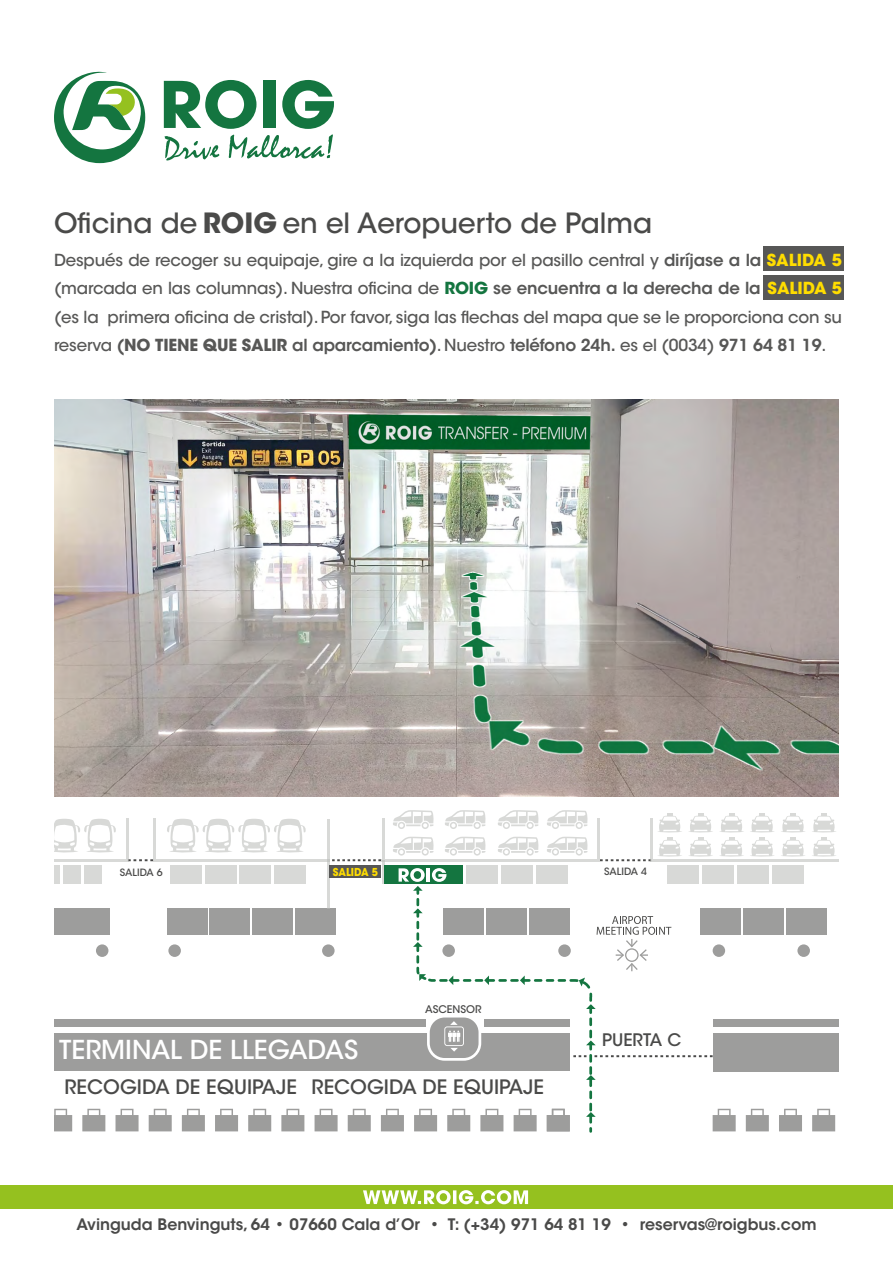
<style>
.page{position:relative;width:893px;height:1263px;background:#fff}
.page>*{position:absolute;margin:0;border:0;box-sizing:border-box;transform-origin:0 0}
.t1{font:500 27.75px "ITC Avant Garde Std";color:#4a4a49}
.t2{font:500 25.95px "ITC Avant Garde Std";color:#fff}
.t3{font:500 19.8px "ITC Avant Garde Std";color:#4a4a49}
.t4{font:500 17.1px "ITC Avant Garde Std";color:#4a4a49}
.t5{font:500 16.5px/28.5px "ITC Avant Garde Std";letter-spacing:-.01em;color:#575756;text-align:justify}
.t6{font:600 15.75px "ITC Avant Garde Std";color:#4a4a49}
.t7{font:700 10.95px "ITC Avant Garde Std";color:#fd0;scale:.92 1}
.t8{font:500 10.5px "ITC Avant Garde Std";color:#4a4a49}
.t9{font:500 10.05px "ITC Avant Garde Std";color:#4a4a49}
.s1{font-weight:700}
.s2{font-weight:600}
.s3{font-weight:700;color:#fd0}
.s4{font-weight:700;color:#147540}
</style>
<div class="page">
<div style="left:763px;top:247px;width:81px;height:24px;background:#575756"></div>
<div style="left:763px;top:276px;width:81px;height:24px;background:#575756"></div>
<div style="left:0;top:1185px;width:893px;height:24px;background:#95c11f"></div>
<svg style="left:363px;top:1190px;width:165px;height:14px"></svg>
<div style="left:54px;top:1019px;width:371px;height:8px;background:#9d9d9c"></div>
<div style="left:714px;top:1019px;width:125px;height:8px;background:#9d9d9c"></div>
<div style="left:54px;top:1033px;width:516px;height:37px;background:#9d9d9c"></div>
<div style="left:714px;top:1033px;width:125px;height:39px;background:#9d9d9c"></div>
<svg style="left:746px;top:1109px;width:23px;height:22px"></svg>
<svg style="left:348px;top:1109px;width:23px;height:22px"></svg>
<svg style="left:315px;top:1109px;width:23px;height:22px"></svg>
<svg style="left:281px;top:1109px;width:23px;height:22px"></svg>
<svg style="left:248px;top:1109px;width:23px;height:22px"></svg>
<svg style="left:215px;top:1109px;width:23px;height:22px"></svg>
<svg style="left:182px;top:1109px;width:23px;height:22px"></svg>
<svg style="left:149px;top:1109px;width:23px;height:22px"></svg>
<svg style="left:116px;top:1109px;width:23px;height:22px"></svg>
<svg style="left:82px;top:1109px;width:23px;height:22px"></svg>
<svg style="left:54px;top:1109px;width:18px;height:22px"></svg>
<svg style="left:779px;top:1109px;width:23px;height:22px"></svg>
<svg style="left:812px;top:1109px;width:23px;height:22px"></svg>
<svg style="left:720px;top:813px;width:24px;height:44px"></svg>
<svg style="left:658px;top:813px;width:24px;height:44px"></svg>
<svg style="left:689px;top:813px;width:24px;height:44px"></svg>
<svg style="left:750px;top:813px;width:86px;height:44px"></svg>
<div style="left:167px;top:908px;width:40px;height:27px;background:#9d9d9c"></div>
<div style="left:701px;top:908px;width:40px;height:27px;background:#9d9d9c"></div>
<div style="left:209px;top:908px;width:41px;height:27px;background:#9d9d9c"></div>
<div style="left:743px;top:908px;width:41px;height:27px;background:#9d9d9c"></div>
<div style="left:252px;top:908px;width:41px;height:27px;background:#9d9d9c"></div>
<div style="left:786px;top:908px;width:41px;height:27px;background:#9d9d9c"></div>
<div style="left:295px;top:908px;width:40px;height:27px;background:#9d9d9c"></div>
<div style="left:54px;top:908px;width:55px;height:27px;background:#9d9d9c"></div>
<svg style="left:332px;top:859px;width:49px;height:2px"></svg>
<svg style="left:600px;top:859px;width:50px;height:2px"></svg>
<svg style="left:129px;top:859px;width:24px;height:2px"></svg>
<hr style="left:153px;top:819px;width:3px;height:40px;background:#b9bbb8">
<hr style="left:327px;top:819px;width:3px;height:89px;background:#b9bbb8">
<hr style="left:382px;top:819px;width:3px;height:40px;background:#b9bbb8">
<hr style="left:382px;top:860px;width:3px;height:24px;background:#b9bbb8">
<hr style="left:650px;top:819px;width:3px;height:40px;background:#b9bbb8">
<hr style="left:597px;top:819px;width:2px;height:40px;background:#b9bbb8">
<hr style="left:126px;top:819px;width:3px;height:40px;background:#b9bbb8">
<svg style="left:54px;top:819px;width:62px;height:34px"></svg>
<svg style="left:167px;top:819px;width:139px;height:34px"></svg>
<hr style="left:54px;top:859px;width:75px;height:3px;background:#b9bbb8">
<hr style="left:153px;top:859px;width:177px;height:3px;background:#b9bbb8">
<hr style="left:381px;top:859px;width:218px;height:3px;background:#b9bbb8">
<hr style="left:650px;top:859px;width:189px;height:3px;background:#b9bbb8">
<div style="left:170px;top:865px;width:31px;height:19px;background:#d8d9d7"></div>
<div style="left:501px;top:865px;width:31px;height:19px;background:#d8d9d7"></div>
<div style="left:667px;top:865px;width:32px;height:19px;background:#d8d9d7"></div>
<div style="left:737px;top:865px;width:32px;height:19px;background:#d8d9d7"></div>
<div style="left:85px;top:865px;width:17px;height:19px;background:#d8d9d7"></div>
<div style="left:63px;top:865px;width:18px;height:19px;background:#d8d9d7"></div>
<div style="left:54px;top:865px;width:5px;height:19px;background:#d8d9d7"></div>
<div style="left:205px;top:865px;width:31px;height:19px;background:#d8d9d7"></div>
<div style="left:239px;top:865px;width:32px;height:19px;background:#d8d9d7"></div>
<div style="left:274px;top:865px;width:32px;height:19px;background:#d8d9d7"></div>
<div style="left:466px;top:865px;width:32px;height:19px;background:#d8d9d7"></div>
<div style="left:536px;top:865px;width:31px;height:19px;background:#d8d9d7"></div>
<div style="left:702px;top:865px;width:32px;height:19px;background:#d8d9d7"></div>
<div style="left:772px;top:865px;width:32px;height:19px;background:#d8d9d7"></div>
<div style="left:385px;top:865px;width:78px;height:19px;background:#147540"></div>
<div style="left:330px;top:866px;width:51px;height:12px;background:#575756"></div>
<svg style="left:547px;top:837px;width:41px;height:19px"></svg>
<svg style="left:498px;top:837px;width:41px;height:19px"></svg>
<svg style="left:445px;top:837px;width:41px;height:19px"></svg>
<svg style="left:393px;top:837px;width:41px;height:19px"></svg>
<svg style="left:547px;top:810px;width:41px;height:19px"></svg>
<svg style="left:498px;top:810px;width:41px;height:19px"></svg>
<svg style="left:445px;top:810px;width:41px;height:19px"></svg>
<svg style="left:393px;top:810px;width:41px;height:19px"></svg>
<div style="left:96px;top:944px;width:12px;height:13px;background:#9d9d9c;border-radius:50%"></div>
<div style="left:168px;top:944px;width:13px;height:13px;background:#9d9d9c;border-radius:50%"></div>
<div style="left:322px;top:944px;width:13px;height:13px;background:#9d9d9c;border-radius:50%"></div>
<div style="left:797px;top:944px;width:13px;height:13px;background:#9d9d9c;border-radius:50%"></div>
<img style="left:54px;top:399px;width:785px;height:397px">
<svg style="left:54px;top:72px;width:91px;height:91px"></svg>
<svg style="left:164px;top:80px;width:170px;height:81px"></svg>
<svg style="left:381px;top:868px;width:355px;height:265px"></svg>
<h1 class="t1" style="left:54px;top:206px;width:600px">Oficina de <span class="s1">ROIG</span> en el Aeropuerto de Palma</h1>
<p class="t5" style="left:54px;top:246px;width:790px">Después de recoger su equipaje, gire a la izquierda por el pasillo central y <span class="s2">diríjase a la</span> <span class="s3">SALIDA 5 </span>(marcada en las columnas). Nuestra oficina de <span class="s4">ROIG</span> <span class="s2">se encuentra a la derecha de la</span> <span class="s3">SALIDA 5 </span>(es la primera oficina de cristal). Por favor, siga las flechas del mapa que se le proporciona con su reserva <span class="s2">(</span><span class="s1">NO TIENE QUE SALIR</span> <span class="s2">al aparcamiento)</span>. Nuestro <span class="s2">teléfono 24h.</span> es el (0034) <span class="s2">971 64 81 19</span>.</p>
<p class="t9" style="left:120px;top:866px;width:44px">SALIDA 6</p>
<p class="t7" style="left:333px;top:865px;width:51px">SALIDA 5</p>
<h2 class="t2" style="left:59px;top:1034px;width:300px">TERMINAL DE LLEGADAS</h2>
<p class="t8" style="left:425px;top:1003px;width:58px">ASCENSOR</p>
<p class="t3" style="left:65px;top:1075px;width:481px">RECOGIDA DE EQUIPAJE RECOGIDA DE EQUIPAJE</p>
<p class="t9" style="left:604px;top:865px;width:44px">SALIDA 4</p>
<p class="t4" style="left:602px;top:1029px;width:81px">PUERTA C</p>
<p class="t6" style="left:76px;top:1214px;width:742px">Avinguda Benvinguts, 64 • 07660 Cala d’Or • T: (+34) 971 64 81 19 • reservas@roigbus.com</p>
</div>
